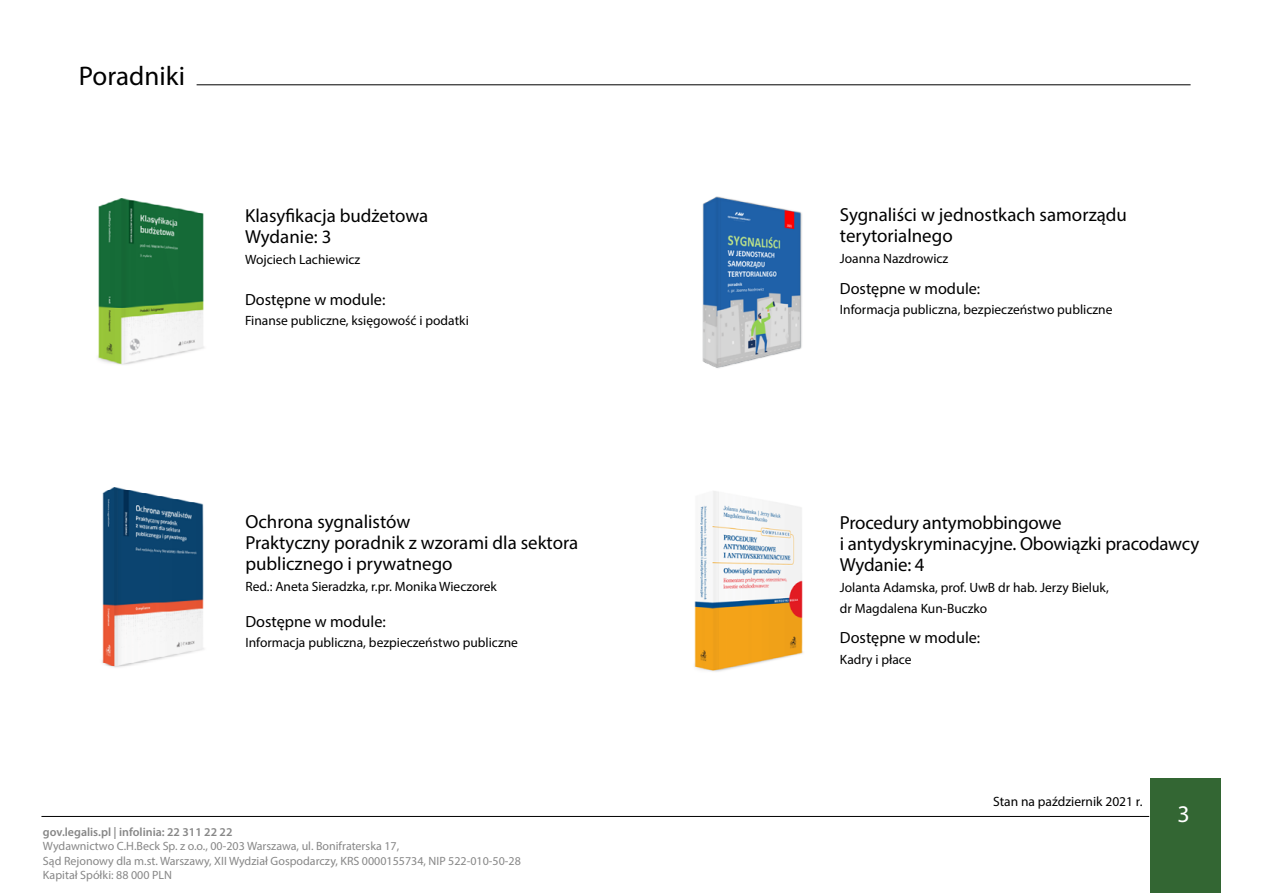
<style>
.page{position:relative;width:1263px;height:893px;background:#fff}
.page>*{position:absolute;margin:0;border:0;box-sizing:border-box;transform-origin:0 0}
.t1{font:27px "Myriad Pro";color:#000}
.t2{font:24px "Myriad Pro";color:#fff}
.t3{font:18.9px/21px "Myriad Pro";color:#000}
.t4{font:16.2px "Myriad Pro";color:#000}
.t5{font:13.5px/21px "Myriad Pro";color:#000}
.t6{font:12px/14.4px "Myriad Pro";color:#878787}
.t7{font:600 12px "Myriad Pro";color:#878787}
</style>
<div class="page">
<hr style="left:41px;top:816px;width:1108px;height:1px;background:#000">
<div style="left:1150px;top:779px;width:70px;height:114px;background:#363"></div>
<hr style="left:197px;top:85px;width:993px;height:1px;background:#000">
<img style="left:102px;top:487px;width:102px;height:181px">
<img style="left:694px;top:491px;width:109px;height:181px">
<img style="left:702px;top:196px;width:100px;height:172px">
<img style="left:98px;top:199px;width:106px;height:166px">
<h1 class="t1" style="left:79px;top:59px;width:108px">Poradniki</h1>
<h3 class="t3" style="left:245px;top:205px;width:185px">Klasyfikacja budżetowa<br>Wydanie: 3</h3>
<p class="t5" style="left:245px;top:249px;width:117px">Wojciech Lachiewicz</p>
<p class="t4" style="left:245px;top:289px;width:142px">Dostępne w module:</p>
<p class="t5" style="left:245px;top:310px;width:225px">Finanse publiczne, księgowość i podatki</p>
<h3 class="t3" style="left:245px;top:511px;width:334px">Ochrona sygnalistów<br>Praktyczny poradnik z wzorami dla sektora publicznego i prywatnego</h3>
<p class="t5" style="left:245px;top:576px;width:253px">Red.: Aneta Sieradzka, r.pr. Monika Wieczorek</p>
<p class="t4" style="left:245px;top:611px;width:142px">Dostępne w module:</p>
<p class="t5" style="left:245px;top:632px;width:274px">Informacja publiczna, bezpieczeństwo publiczne</p>
<p class="t7" style="left:43px;top:824px;width:191px">gov.legalis.pl | infolinia: 22 311 22 22</p>
<p class="t6" style="left:43px;top:839px;width:479px">Wydawnictwo C.H.Beck Sp. z o.o., 00-203 Warszawa, ul. Bonifraterska 17,<br>Sąd Rejonowy dla m.st. Warszawy, XII Wydział Gospodarczy, KRS 0000155734, NIP 522-010-50-28<br>Kapitał Spółki: 88 000 PLN</p>
<h3 class="t3" style="left:840px;top:204px;width:289px">Sygnaliści w jednostkach samorządu terytorialnego</h3>
<p class="t5" style="left:840px;top:248px;width:110px">Joanna Nazdrowicz</p>
<p class="t4" style="left:840px;top:278px;width:142px">Dostępne w module:</p>
<p class="t5" style="left:840px;top:299px;width:274px">Informacja publiczna, bezpieczeństwo publiczne</p>
<h3 class="t3" style="left:840px;top:512px;width:361px">Procedury antymobbingowe<br>i antydyskryminacyjne. Obowiązki pracodawcy<br>Wydanie: 4</h3>
<p class="t5" style="left:840px;top:577px;width:270px">Jolanta Adamska, prof. UwB dr hab. Jerzy Bieluk, dr Magdalena Kun-Buczko</p>
<p class="t4" style="left:840px;top:628px;width:142px">Dostępne w module:</p>
<p class="t5" style="left:840px;top:648px;width:73px">Kadry i płace</p>
<p class="t5" style="left:993px;top:791px;width:151px">Stan na październik 2021 r.</p>
<h2 class="t2" style="left:1177px;top:799px;width:14px">3</h2>
</div>
